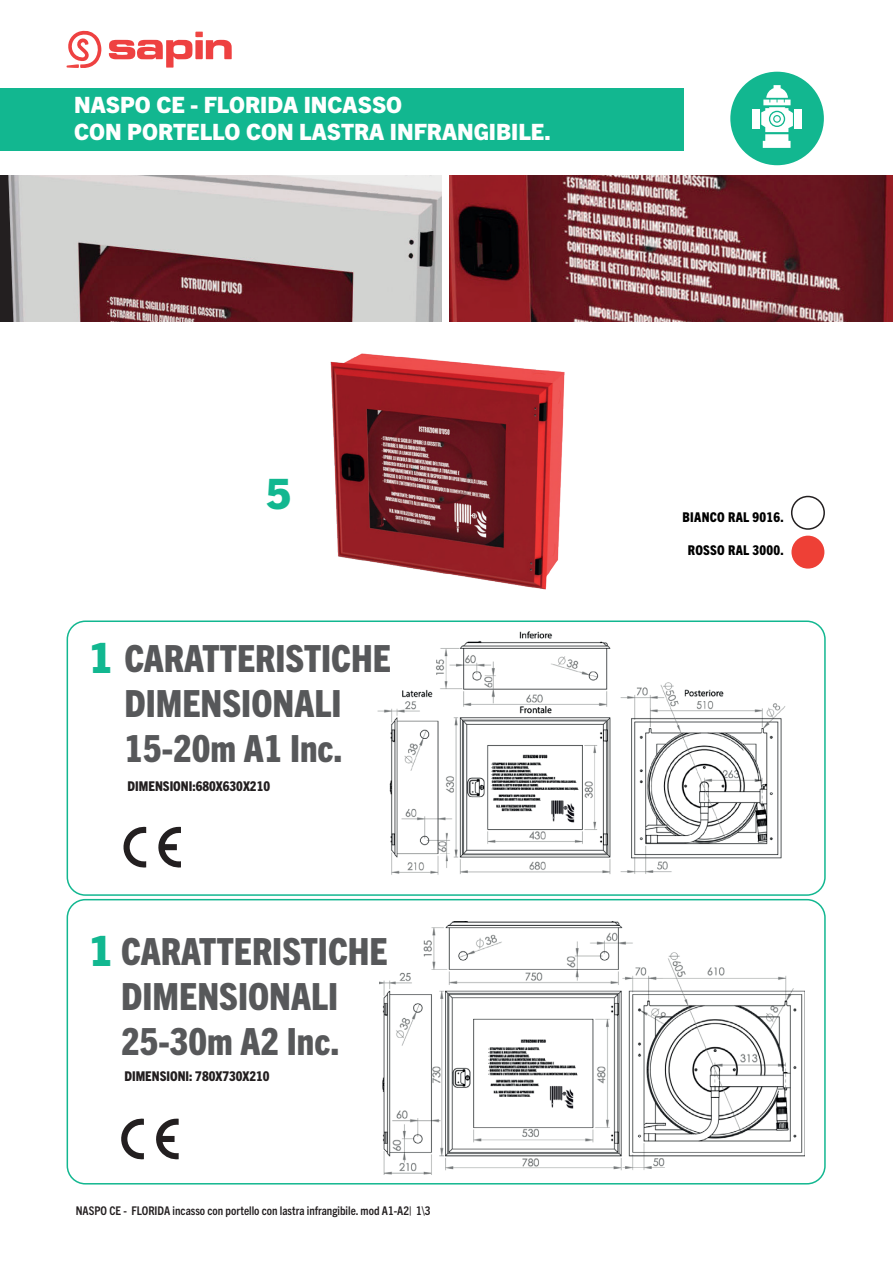
<style>
.page{position:relative;width:893px;height:1263px;background:#fff}
.page>*{position:absolute;margin:0;border:0;box-sizing:border-box;transform-origin:0 0}
.t1{font:800 42px "Trade Gothic Next LT Pro";color:#12b790}
.t2{font:800 condensed 37.5px "Trade Gothic Next LT Pro";color:#57585a}
.t3{font:800 22.5px "Trade Gothic Next LT Pro";color:#fff}
.t4{font:800 condensed 13.5px "Trade Gothic Next LT Pro";color:#231f20}
.t5{font:800 condensed 13.5px "Trade Gothic Next LT Pro";letter-spacing:.02em;color:#000}
.t6{font:700 condensed 12px "Trade Gothic Next LT Pro";color:#231f20}
</style>
<div class="page">
<div style="left:67px;top:620px;width:759px;height:276px;border:2px solid #12b790;border-radius:18px"></div>
<div style="left:67px;top:899px;width:759px;height:285px;border:2px solid #12b790;border-radius:18px"></div>
<img style="left:379px;top:922px;width:426px;height:253px">
<img style="left:377px;top:631px;width:409px;height:244px">
<div style="left:0;top:88px;width:684px;height:63px;background:#12b790"></div>
<img style="left:450px;top:176px;width:443px;height:146px">
<img style="left:0;top:176px;width:441px;height:146px">
<svg style="left:67px;top:30px;width:34px;height:38px"></svg>
<svg style="left:109px;top:32px;width:123px;height:36px"></svg>
<div style="left:730px;top:72px;width:94px;height:93px;background:#12b790;border-radius:50%"></div>
<div style="left:752px;top:109px;width:7px;height:20px;background:#fff"></div>
<div style="left:795px;top:109px;width:7px;height:20px;background:#fff"></div>
<svg style="left:761px;top:85px;width:32px;height:63px"></svg>
<svg style="left:158px;top:826px;width:23px;height:42px"></svg>
<svg style="left:123px;top:826px;width:23px;height:42px"></svg>
<svg style="left:156px;top:1118px;width:23px;height:42px"></svg>
<svg style="left:121px;top:1118px;width:23px;height:41px"></svg>
<div style="left:791px;top:496px;width:34px;height:34px;border:2px solid #231f20;border-radius:50%"></div>
<div style="left:791px;top:536px;width:33px;height:33px;background:#ee4036;border-radius:50%"></div>
<img style="left:330px;top:353px;width:235px;height:237px">
<p class="t3" style="left:74px;top:89px;width:330px">NASPO CE - FLORIDA INCASSO</p>
<p class="t3" style="left:74px;top:116px;width:478px">CON PORTELLO CON LASTRA INFRANGIBILE.</p>
<p class="t1" style="left:266px;top:465px;width:27px">5</p>
<p class="t1" style="left:88px;top:628px;width:27px">1</p>
<p class="t2" style="left:124px;top:633px;width:268px">CARATTERISTICHE</p>
<p class="t2" style="left:124px;top:678px;width:219px">DIMENSIONALI</p>
<p class="t2" style="left:124px;top:723px;width:220px">15-20m A1 Inc.</p>
<p class="t4" style="left:128px;top:777px;width:144px">DIMENSIONI:680X630X210</p>
<p class="t1" style="left:88px;top:921px;width:27px">1</p>
<p class="t2" style="left:121px;top:925px;width:268px">CARATTERISTICHE</p>
<p class="t2" style="left:121px;top:970px;width:219px">DIMENSIONALI</p>
<p class="t2" style="left:121px;top:1015px;width:220px">25-30m A2 Inc.</p>
<p class="t4" style="left:124px;top:1067px;width:147px">DIMENSIONI: 780X730X210</p>
<p class="t6" style="left:76px;top:1202px;width:356px">NASPO CE - FLORIDA incasso con portello con lastra infrangibile. mod A1-A2| 1\3</p>
<p class="t5" style="left:683px;top:508px;width:103px">BIANCO RAL 9016.</p>
<p class="t5" style="left:688px;top:540px;width:97px">ROSSO RAL 3000.</p>
</div>
